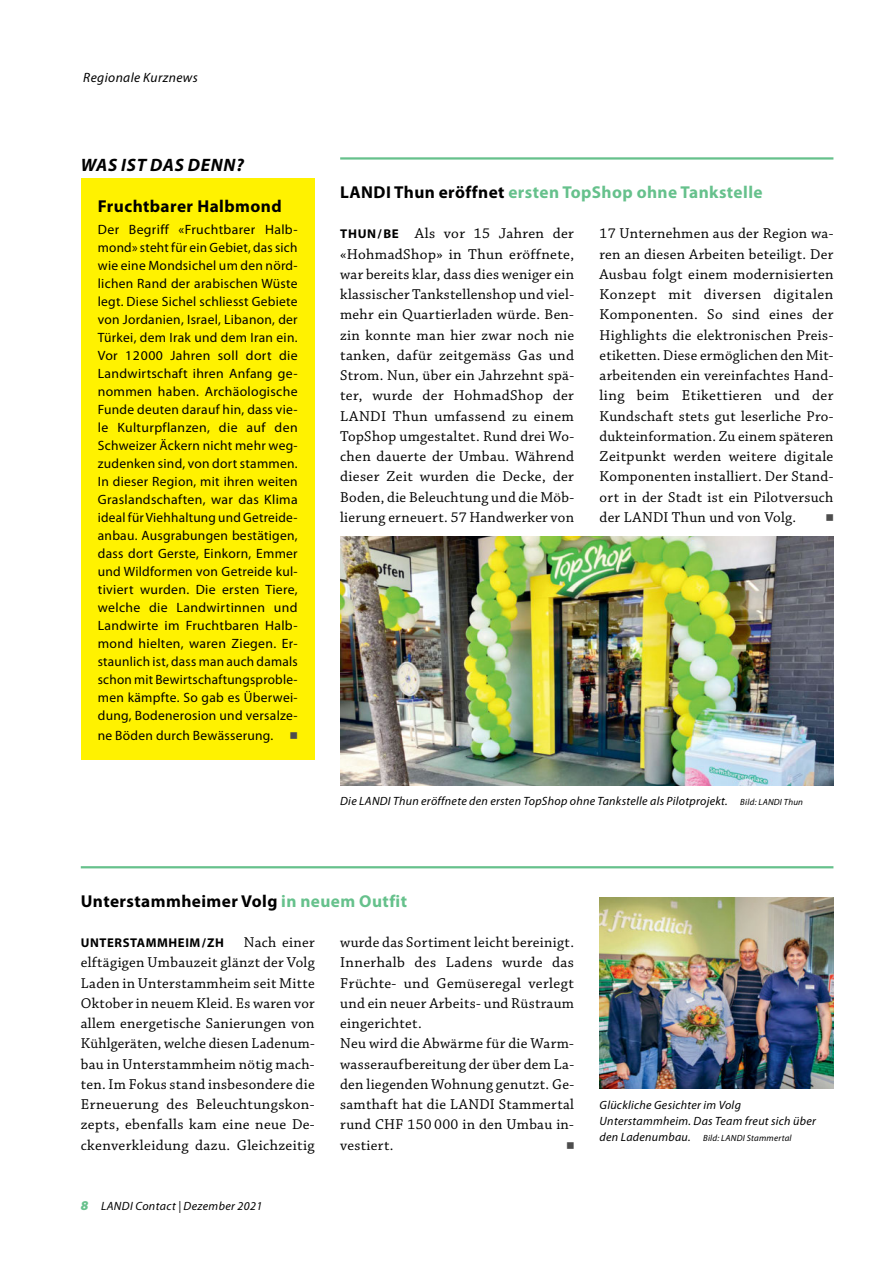
<style>
.page{position:relative;width:893px;height:1263px;background:#fff}
.page>*{position:absolute;margin:0;border:0;box-sizing:border-box;transform-origin:0 0}
.t1{font:italic 700 18px "Myriad Pro";letter-spacing:.04em;color:#000}
.t2{font:700 17.25px "Myriad Pro";letter-spacing:.025em;color:#000}
.t3{font:700 17.25px "Myriad Pro";letter-spacing:.025em;color:#66c18c}
.t4{font:15px/20.2px "Chaparral Pro";letter-spacing:.02em;color:#000;text-align:justify}
.t5{font:13.5px/18px "Myriad Pro";letter-spacing:.02em;color:#000;text-align:justify}
.t6{font:italic 13.5px "Myriad Pro";letter-spacing:.03em;color:#000}
.t7{font:13.2px "Universal Newswith Comm Pi";color:#4d4d4d}
.t8{font:700 12.75px "Myriad Pro";letter-spacing:.045em;color:#000}
.t9{font:italic 12px/15.8px "Myriad Pro";letter-spacing:.025em;color:#000}
.t10{font:italic 9px "Myriad Pro";letter-spacing:.025em;color:#000}
.s1{color:#000}
.s2{font-family:"Myriad Pro";font-weight:700;font-size:12.75px}
.s3{font-size:9px}
.s4{color:#66c18c}
.s5{font-weight:900;font-size:13.5px;color:#66c18c}
.s6{font-size:12px}
</style>
<div class="page">
<img style="left:600px;top:897px;width:233px;height:192px">
<img style="left:340px;top:537px;width:493px;height:248px">
<div style="left:81px;top:178px;width:234px;height:581px;background:#fff200"></div>
<hr style="left:340px;top:157px;width:493px;height:3px;background:#66c18c">
<hr style="left:81px;top:866px;width:752px;height:2px;background:#66c18c">
<p class="t6" style="left:83px;top:71px;width:116px">Regionale Kurznews</p>
<p class="t1" style="left:81px;top:155px;width:164px">WAS IST DAS DENN?</p>
<p class="t2" style="left:98px;top:196px;width:185px">Fruchtbarer Halbmond</p>
<p class="t5" style="left:98px;top:221px;width:201px">Der Begriff «Fruchtbarer Halb&shy;mond» steht für ein Gebiet, das sich wie eine Mondsichel um den nörd&shy;lichen Rand der arabischen Wüste legt. Diese Sichel schliesst Gebiete von Jordanien, Israel, Libanon, der Türkei, dem Irak und dem Iran ein.<br>Vor 12000 Jahren soll dort die Landwirtschaft ihren Anfang ge&shy;nommen haben. Archäologische Funde deuten darauf hin, dass vie&shy;le Kulturpflanzen, die auf den Schweizer Äckern nicht mehr weg&shy;zudenken sind, von dort stammen.<br>In dieser Region, mit ihren weiten Graslandschaften, war das Klima ideal für Viehhaltung und Getreide&shy;anbau. Ausgrabungen bestätigen, dass dort Gerste, Einkorn, Emmer und Wildformen von Getreide kul&shy;tiviert wurden. Die ersten Tiere, welche die Landwirtinnen und Landwirte im Fruchtbaren Halb&shy;mond hielten, waren Ziegen. Er&shy;staunlich ist, dass man auch damals schon mit Bewirtschaftungsproble&shy;men kämpfte. So gab es Überwei&shy;dung, Bodenerosion und versalze-</p>
<p class="t5" style="left:98px;top:727px;width:177px">ne Böden durch Bewässerung.</p>
<p class="t7" style="left:290px;top:730px;width:9px">n</p>
<p class="t3" style="left:340px;top:182px;width:424px"><span class="s1">LANDI Thun eröffnet</span> ersten TopShop ohne Tankstelle</p>
<p class="t4" style="left:340px;top:224px;width:235px"><span class="s2">THUN/BE</span> Als vor 15 Jahren der «HohmadShop» in Thun eröffnete, war bereits klar, dass dies weniger ein klassischer Tankstellenshop und viel&shy;mehr ein Quartierladen würde. Ben&shy;zin konnte man hier zwar noch nie tanken, dafür zeitgemäss Gas und Strom. Nun, über ein Jahrzehnt spä&shy;ter, wurde der HohmadShop der LANDI Thun umfassend zu einem TopShop umgestaltet. Rund drei Wo&shy;chen dauerte der Umbau. Während dieser Zeit wurden die Decke, der Boden, die Beleuchtung und die Möb&shy;lierung erneuert. 57 Handwerker von</p>
<p class="t4" style="left:600px;top:224px;width:235px">17 Unternehmen aus der Region wa&shy;ren an diesen Arbeiten beteiligt. Der Ausbau folgt einem modernisierten Konzept mit diversen digitalen Komponenten. So sind eines der Highlights die elektronischen Preis&shy;etiketten. Diese ermöglichen den Mit&shy;arbeitenden ein vereinfachtes Hand&shy;ling beim Etikettieren und der Kundschaft stets gut leserliche Pro&shy;dukteinformation. Zu einem späteren Zeitpunkt werden weitere digitale Komponenten installiert. Der Stand&shy;ort in der Stadt ist ein Pilotversuch der LANDI Thun und von Volg.</p>
<p class="t7" style="left:826px;top:512px;width:9px">n</p>
<p class="t9" style="left:340px;top:794px;width:464px">Die LANDI Thun eröffnete den ersten TopShop ohne Tankstelle als Pilotprojekt. <span class="s3">Bild: LANDI Thun</span></p>
<p class="t2" style="left:81px;top:891px;width:328px">Unterstammheimer Volg <span class="s4">in neuem Outfit</span></p>
<p class="t4" style="left:81px;top:933px;width:235px;text-indent:163px">Nach einer elftägigen Umbauzeit glänzt der Volg Laden in Unterstammheim seit Mitte Oktober in neuem Kleid. Es waren vor allem energetische Sanierungen von Kühlgeräten, welche diesen Ladenum&shy;bau in Unterstammheim nötig mach&shy;ten. Im Fokus stand insbesondere die Erneuerung des Beleuchtungskon&shy;zepts, ebenfalls kam eine neue De&shy;ckenverkleidung dazu. Gleichzeitig</p>
<p class="t8" style="left:81px;top:936px;width:145px">UNTERSTAMMHEIM/ZH</p>
<p class="t9" style="left:81px;top:1199px;width:183px"><span class="s5">8</span> LANDI Contact | Dezember 2021</p>
<p class="t4" style="left:340px;top:933px;width:235px;text-align:left">wurde das Sortiment leicht bereinigt.<br>Innerhalb des Ladens wurde das<br>Früchte- und Gemüseregal verlegt und ein neuer Arbeits- und Rüstraum eingerichtet.<br>Neu wird die Abwärme für die Warm&shy;wasseraufbereitung der über dem La&shy;den liegenden Wohnung genutzt. Ge&shy;samthaft hat die LANDI Stammertal rund CHF 150 000 in den Umbau in&shy;vestiert.</p>
<p class="t7" style="left:567px;top:1139px;width:9px">n</p>
<p class="t9" style="left:600px;top:1097px;width:218px">Glückliche Gesichter im Volg<br>Unterstammheim. Das Team freut sich über</p>
<p class="t10" style="left:600px;top:1133px;width:194px"><span class="s6">den Ladenumbau.</span> Bild: LANDI Stammertal</p>
</div>
